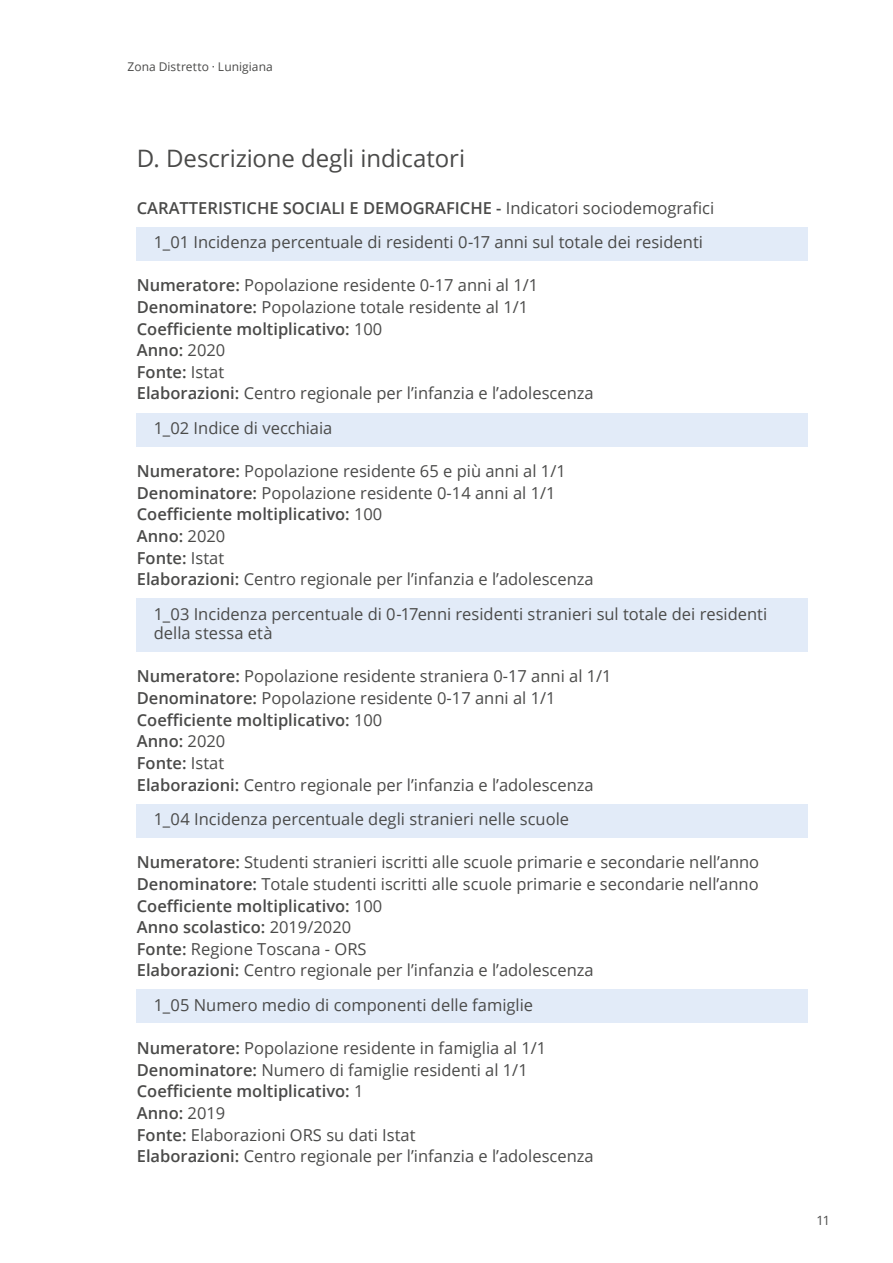
<style>
.page{position:relative;width:893px;height:1263px;background:#fff}
.page>*{position:absolute;margin:0;border:0;box-sizing:border-box;transform-origin:0 0}
.t1{font:24px "Open Sans";letter-spacing:-.005em;color:#4a4a49}
.t2{font:16.5px/21.6px "Open Sans";color:#4a4a49}
.t3{font:12.75px "Open Sans";color:#4a4a49}
.t4{font:12px "Open Sans";letter-spacing:.005em;color:#4a4a49}
.s1{font-weight:600}
</style>
<div class="page">
<div style="left:137px;top:227px;width:671px;height:33px;background:#e2ebf8"></div>
<div style="left:137px;top:413px;width:671px;height:33px;background:#e2ebf8"></div>
<div style="left:137px;top:598px;width:671px;height:54px;background:#e2ebf8"></div>
<div style="left:137px;top:804px;width:671px;height:33px;background:#e2ebf8"></div>
<div style="left:137px;top:989px;width:671px;height:34px;background:#e2ebf8"></div>
<p class="t4" style="left:128px;top:58px;width:147px">Zona Distretto · Lunigiana</p>
<h1 class="t1" style="left:137px;top:142px;width:330px">D. Descrizione degli indicatori</h1>
<p class="t2" style="left:137px;top:190px;width:579px;line-height:34.3px;text-align:center"><span class="s1">CARATTERISTICHE SOCIALI E DEMOGRAFICHE -</span> Indicatori sociodemografici<br>1_01 Incidenza percentuale di residenti 0-17 anni sul totale dei residenti</p>
<p class="t2" style="left:137px;top:274px;width:458px"><span class="s1">Numeratore:</span> Popolazione residente 0-17 anni al 1/1<br><span class="s1">Denominatore:</span> Popolazione totale residente al 1/1<br><span class="s1">Coefficiente moltiplicativo:</span> 100<br><span class="s1">Anno:</span> 2020<br><span class="s1">Fonte:</span> Istat<br><span class="s1">Elaborazioni:</span> Centro regionale per l’infanzia e l’adolescenza</p>
<p class="t2" style="left:154px;top:417px;width:180px">1_02 Indice di vecchiaia</p>
<p class="t2" style="left:137px;top:460px;width:458px"><span class="s1">Numeratore:</span> Popolazione residente 65 e più anni al 1/1<br><span class="s1">Denominatore:</span> Popolazione residente 0-14 anni al 1/1<br><span class="s1">Coefficiente moltiplicativo:</span> 100<br><span class="s1">Anno:</span> 2020<br><span class="s1">Fonte:</span> Istat<br><span class="s1">Elaborazioni:</span> Centro regionale per l’infanzia e l’adolescenza</p>
<p class="t2" style="left:154px;top:603px;width:615px;line-height:19.5px">1_03 Incidenza percentuale di 0-17enni residenti stranieri sul totale dei residenti della stessa età</p>
<p class="t2" style="left:137px;top:665px;width:476px"><span class="s1">Numeratore:</span> Popolazione residente straniera 0-17 anni al 1/1<br><span class="s1">Denominatore:</span> Popolazione residente 0-17 anni al 1/1<br><span class="s1">Coefficiente moltiplicativo:</span> 100<br><span class="s1">Anno:</span> 2020<br><span class="s1">Fonte:</span> Istat<br><span class="s1">Elaborazioni:</span> Centro regionale per l’infanzia e l’adolescenza</p>
<p class="t2" style="left:154px;top:808px;width:417px">1_04 Incidenza percentuale degli stranieri nelle scuole</p>
<p class="t2" style="left:137px;top:851px;width:624px"><span class="s1">Numeratore:</span> Studenti stranieri iscritti alle scuole primarie e secondarie nell’anno <span class="s1">Denominatore:</span> Totale studenti iscritti alle scuole primarie e secondarie nell’anno <span class="s1">Coefficiente moltiplicativo:</span> 100<br><span class="s1">Anno scolastico:</span> 2019/2020<br><span class="s1">Fonte:</span> Regione Toscana - ORS<br><span class="s1">Elaborazioni:</span> Centro regionale per l’infanzia e l’adolescenza</p>
<p class="t2" style="left:154px;top:993px;width:381px">1_05 Numero medio di componenti delle famiglie</p>
<p class="t2" style="left:137px;top:1037px;width:458px"><span class="s1">Numeratore:</span> Popolazione residente in famiglia al 1/1<br><span class="s1">Denominatore:</span> Numero di famiglie residenti al 1/1<br><span class="s1">Coefficiente moltiplicativo:</span> 1<br><span class="s1">Anno:</span> 2019<br><span class="s1">Fonte:</span> Elaborazioni ORS su dati Istat<br><span class="s1">Elaborazioni:</span> Centro regionale per l’infanzia e l’adolescenza</p>
<p class="t3" style="left:816px;top:1211px;width:15px">11</p>
</div>
